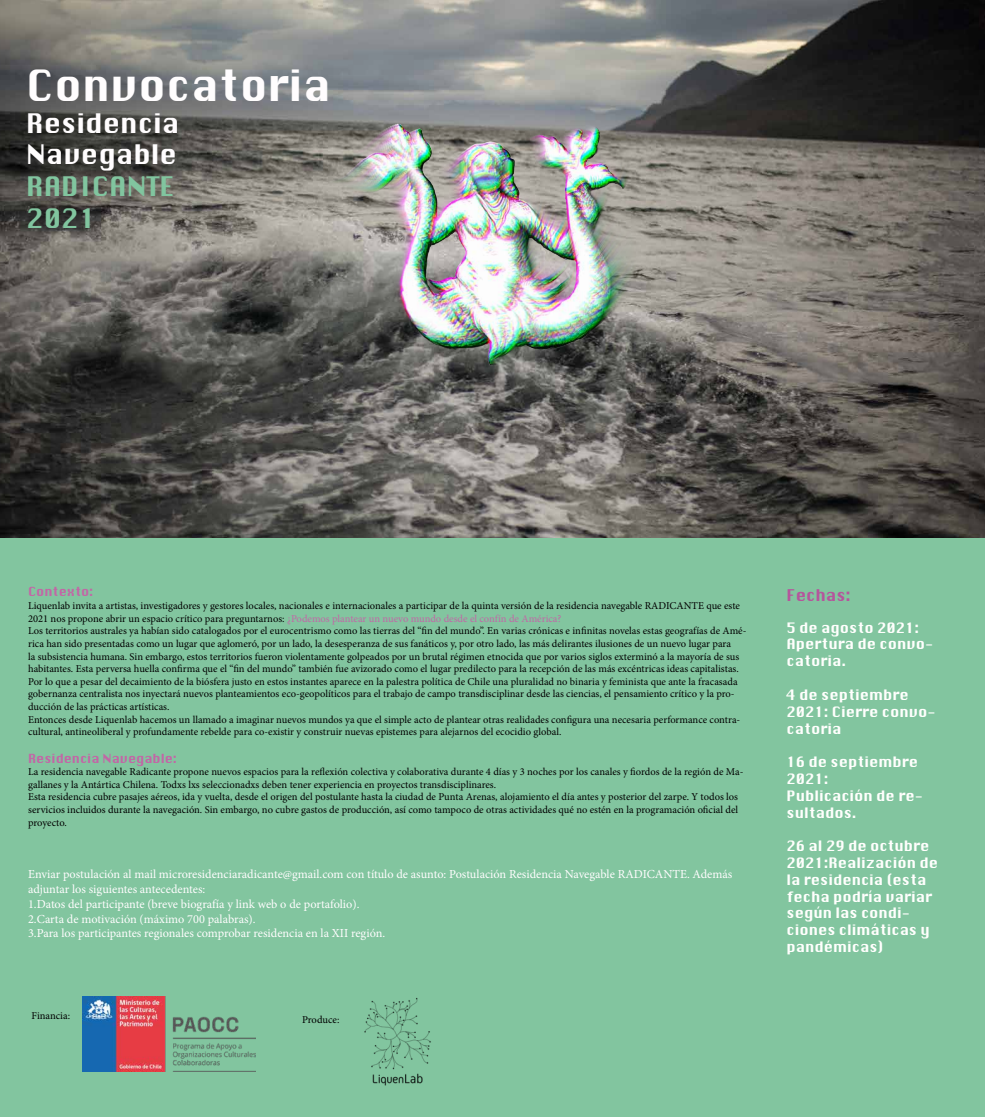
<style>
.page{position:relative;width:985px;height:1117px;background:#fff}
.page>*{position:absolute;margin:0;border:0;box-sizing:border-box;transform-origin:0 0}
.t1{font:42px "Krungthep";color:#fffdfe}
.t2{font:26.25px/31.5px "Krungthep";color:#fffdfe}
.t3{font:26.25px/31.5px "Krungthep";color:#81c59f}
.t4{font:15.75px "Krungthep";color:#b5559c}
.t5{font:14px/16.8px "Krungthep";color:#fffffd}
.t6{font:12.25px/14.7px "Minion Pro";color:#fffdfe}
.t7{font:12.25px "Krungthep";color:#c267a6}
.t8{font:10.5px/12.6px "Minion Pro";color:#000}
.s1{color:#c267a6}
</style>
<div class="page">
<img style="left:0;top:0;width:985px;height:538px">
<img style="left:297px;top:49px;width:385px;height:385px">
<div style="left:0;top:538px;width:985px;height:578px;background:#82c59f"></div>
<img style="left:82px;top:996px;width:173px;height:75px">
<img style="left:364px;top:998px;width:67px;height:87px">
<h1 class="t1" style="left:26px;top:62px;width:306px">Convocatoria</h1>
<h2 class="t2" style="left:26px;top:108px;width:155px">Residencia<br>Navegable</h2>
<h2 class="t3" style="left:26px;top:171px;width:150px">RADICANTE<br>2021</h2>
<p class="t7" style="left:28px;top:585px;width:67px">Contexto:</p>
<p class="t8" style="left:28px;top:599px;width:720px">Liquenlab invita a artistas, investigadores y gestores locales, nacionales e internacionales a participar de la quinta versión de la residencia navegable RADICANTE que este 2021 nos propone abrir un espacio crítico para preguntarnos: <span class="s1">¿Podemos plantear un nuevo mundo desde el confín de América?<br></span>Los territorios australes ya habían sido catalogados por el eurocentrismo como las tierras del “fin del mundo”. En varias crónicas e infinitas novelas estas geografías de Amé&shy;rica han sido presentadas como un lugar que aglomeró, por un lado, la desesperanza de sus fanáticos y, por otro lado, las más delirantes ilusiones de un nuevo lugar para<br>la subsistencia humana. Sin embargo, estos territorios fueron violentamente golpeados por un brutal régimen etnocida que por varios siglos exterminó a la mayoría de sus habitantes. Esta perversa huella confirma que el “fin del mundo” también fue avizorado como el lugar predilecto para la recepción de las más excéntricas ideas capitalistas.<br>Por lo que a pesar del decaimiento de la biósfera justo en estos instantes aparece en la palestra política de Chile una pluralidad no binaria y feminista que ante la fracasada gobernanza centralista nos inyectará nuevos planteamientos eco-geopolíticos para el trabajo de campo transdisciplinar desde las ciencias, el pensamiento crítico y la pro&shy;ducción de las prácticas artísticas.<br>Entonces desde Liquenlab hacemos un llamado a imaginar nuevos mundos ya que el simple acto de plantear otras realidades configura una necesaria performance contra&shy;cultural, antineoliberal y profundamente rebelde para co-existir y construir nuevas epistemes para alejarnos del ecocidio global.</p>
<p class="t7" style="left:28px;top:751px;width:150px">Residencia Navegable:</p>
<p class="t8" style="left:28px;top:765px;width:717px">La residencia navegable Radicante propone nuevos espacios para la reflexión colectiva y colaborativa durante 4 días y 3 noches por los canales y fiordos de la región de Ma&shy;gallanes y la Antártica Chilena. Todxs lxs seleccionadxs deben tener experiencia en proyectos transdisciplinares.<br>Esta residencia cubre pasajes aéreos, ida y vuelta, desde el origen del postulante hasta la ciudad de Punta Arenas, alojamiento el día antes y posterior del zarpe. Y todos los servicios incluidos durante la navegación. Sin embargo, no cubre gastos de producción, así como tampoco de otras actividades qué no estén en la programación oficial del proyecto.</p>
<p class="t6" style="left:28px;top:867px;width:705px">Enviar postulación al mail microresidenciaradicante@gmail.com con título de asunto: Postulación Residencia Navegable RADICANTE. Además adjuntar los siguientes antecedentes:<br>1.Datos del participante (breve biografía y link web o de portafolio).<br>2.Carta de motivación (máximo 700 palabras).<br>3.Para los participantes regionales comprobar residencia en la XII región.</p>
<p class="t8" style="left:32px;top:1008px;width:40px">Financia:</p>
<p class="t8" style="left:302px;top:1012px;width:39px">Produce:</p>
<h3 class="t4" style="left:786px;top:586px;width:66px">Fechas:</h3>
<h3 class="t5" style="left:786px;top:619px;width:148px">5 de agosto 2021:<br>Apertura de convo&shy;catoria.</h3>
<h3 class="t5" style="left:786px;top:686px;width:151px">4 de septiembre<br>2021: Cierre convo&shy;catoria</h3>
<h3 class="t5" style="left:786px;top:753px;width:138px">16 de septiembre<br>2021:<br>Publicación de re&shy;sultados.</h3>
<h3 class="t5" style="left:786px;top:837px;width:153px">26 al 29 de octubre<br>2021:Realización de la residencia (esta fecha podría variar según las condi&shy;ciones climáticas y pandémicas)</h3>
</div>
